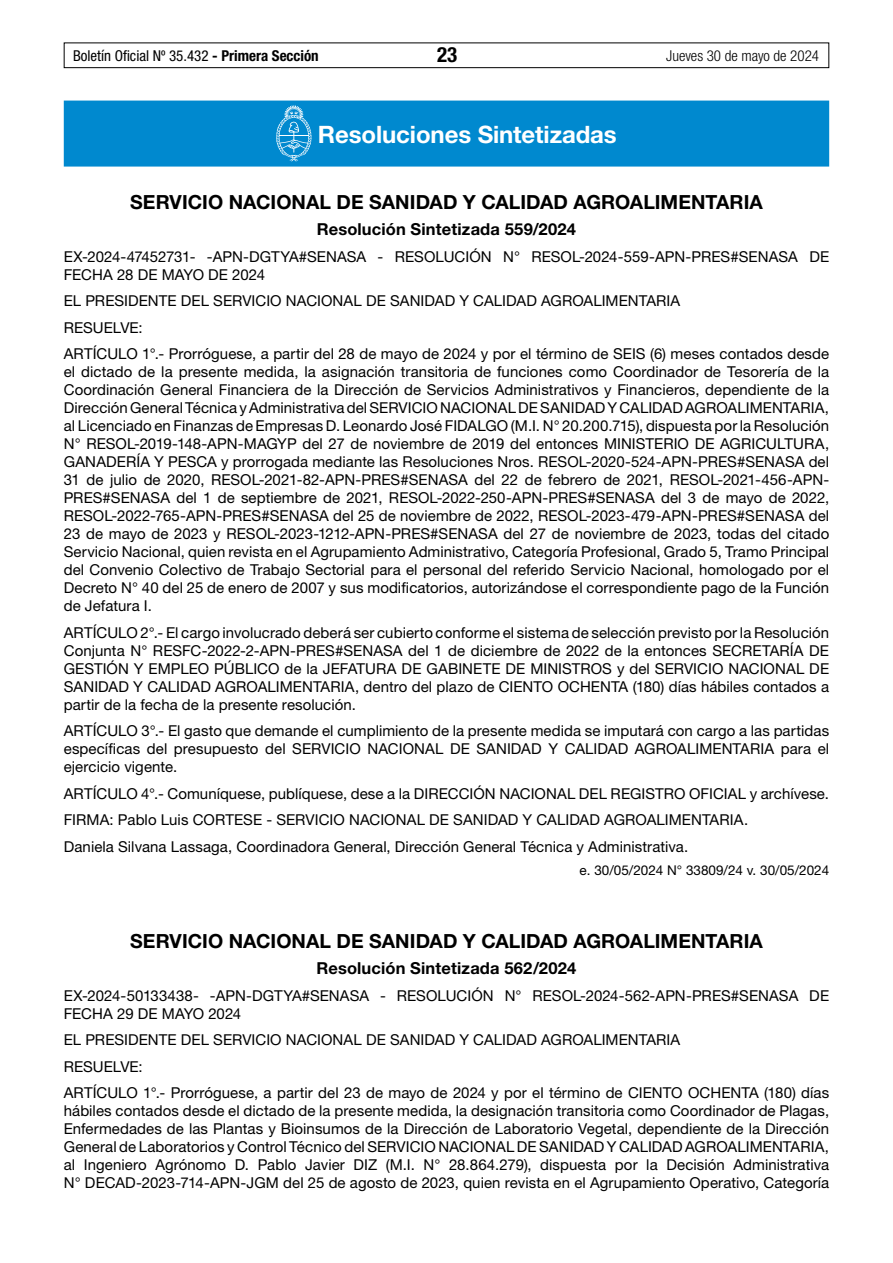
<style>
.page{position:relative;width:893px;height:1263px;background:#fff}
.page>*{position:absolute;margin:0;border:0;box-sizing:border-box;transform-origin:0 0}
.t1{font:700 24px "Helvetica Neue LT Std";letter-spacing:-.005em;color:#fff}
.t2{font:700 condensed 21px "Helvetica Neue LT Std";color:#000}
.t3{font:700 19.5px "Helvetica Neue LT Std";letter-spacing:.005em;color:#000}
.t4{font:700 16.5px "Helvetica Neue LT Std";letter-spacing:.01em;color:#000}
.t5{font:15px/18px "Helvetica Neue LT Std";letter-spacing:.005em;color:#000}
.t6{font:condensed 15px "Helvetica Neue LT Std";color:#000}
.t7{font:300 condensed 15px "Helvetica Neue LT Std";color:#000}
.t8{font:13.5px "Helvetica Neue LT Std";color:#000}
.s1{font-weight:700}
</style>
<div class="page">
<div style="left:64px;top:43px;width:765px;height:25px;border:1px solid #000"></div>
<div style="left:64px;top:101px;width:765px;height:66px;background:#0089cf"></div>
<svg style="left:276px;top:105px;width:35px;height:56px"></svg>
<p class="t6" style="left:73px;top:47px;width:247px">Boletín Oficial Nº 35.432 <span class="s1">- Primera Sección</span></p>
<h2 class="t2" style="left:437px;top:42px;width:22px">23</h2>
<p class="t7" style="left:666px;top:47px;width:154px">Jueves 30 de mayo de 2024</p>
<h1 class="t1" style="left:318px;top:120px;width:300px">Resoluciones Sintetizadas</h1>
<h3 class="t3" style="left:130px;top:190px;width:634px">SERVICIO NACIONAL DE SANIDAD Y CALIDAD AGROALIMENTARIA</h3>
<p class="t4" style="left:317px;top:219px;width:261px">Resolución Sintetizada 559/2024</p>
<p class="t5" style="left:64px;top:247px;width:767px">EX-2024-47452731- -APN-DGTYA#SENASA - RESOLUCIÓN N° RESOL-2024-559-APN-PRES#SENASA DE<br>FECHA 28 DE MAYO DE 2024</p>
<p class="t5" style="left:64px;top:288px;width:767px;line-height:26.5px">EL PRESIDENTE DEL SERVICIO NACIONAL DE SANIDAD Y CALIDAD AGROALIMENTARIA<br>RESUELVE:<br>ARTÍCULO 1°.- Prorróguese, a partir del 28 de mayo de 2024 y por el término de SEIS (6) meses contados desde</p>
<p class="t5" style="left:64px;top:363px;width:767px;text-align:justify">el dictado de la presente medida, la asignación transitoria de funciones como Coordinador de Tesorería de la Coordinación General Financiera de la Dirección de Servicios Administrativos y Financieros, dependiente de la Dirección General Técnica y Administrativa del SERVICIO NACIONAL DE SANIDAD Y CALIDAD AGROALIMENTARIA, al Licenciado en Finanzas de Empresas D. Leonardo José FIDALGO (M.I. N° 20.200.715), dispuesta por la Resolución N° RESOL-2019-148-APN-MAGYP del 27 de noviembre de 2019 del entonces MINISTERIO DE AGRICULTURA, GANADERÍA Y PESCA y prorrogada mediante las Resoluciones Nros. RESOL-2020-524-APN-PRES#SENASA del 31 de julio de 2020, RESOL-2021-82-APN-PRES#SENASA del 22 de febrero de 2021, RESOL-2021-456-APN-PRES#SENASA del 1 de septiembre de 2021, RESOL-2022-250-APN-PRES#SENASA del 3 de mayo de 2022, RESOL-2022-765-APN-PRES#SENASA del 25 de noviembre de 2022, RESOL-2023-479-APN-PRES#SENASA del 23 de mayo de 2023 y RESOL-2023-1212-APN-PRES#SENASA del 27 de noviembre de 2023, todas del citado Servicio Nacional, quien revista en el Agrupamiento Administrativo, Categoría Profesional, Grado 5, Tramo Principal del Convenio Colectivo de Trabajo Sectorial para el personal del referido Servicio Nacional, homologado por el Decreto N° 40 del 25 de enero de 2007 y sus modificatorios, autorizándose el correspondiente pago de la Función de Jefatura I.</p>
<p class="t5" style="left:64px;top:623px;width:767px;text-align:justify">ARTÍCULO 2°.- El cargo involucrado deberá ser cubierto conforme el sistema de selección previsto por la Resolución Conjunta N° RESFC-2022-2-APN-PRES#SENASA del 1 de diciembre de 2022 de la entonces SECRETARÍA DE GESTIÓN Y EMPLEO PÚBLICO de la JEFATURA DE GABINETE DE MINISTROS y del SERVICIO NACIONAL DE SANIDAD Y CALIDAD AGROALIMENTARIA, dentro del plazo de CIENTO OCHENTA (180) días hábiles contados a partir de la fecha de la presente resolución.</p>
<p class="t5" style="left:64px;top:722px;width:767px;text-align:justify">ARTÍCULO 3°.- El gasto que demande el cumplimiento de la presente medida se imputará con cargo a las partidas específicas del presupuesto del SERVICIO NACIONAL DE SANIDAD Y CALIDAD AGROALIMENTARIA para el ejercicio vigente.</p>
<p class="t5" style="left:64px;top:780px;width:767px;line-height:26.5px">ARTÍCULO 4°.- Comuníquese, publíquese, dese a la DIRECCIÓN NACIONAL DEL REGISTRO OFICIAL y archívese.<br>FIRMA: Pablo Luis CORTESE - SERVICIO NACIONAL DE SANIDAD Y CALIDAD AGROALIMENTARIA.<br>Daniela Silvana Lassaga, Coordinadora General, Dirección General Técnica y Administrativa.</p>
<p class="t8" style="left:580px;top:863px;width:251px">e. 30/05/2024 N° 33809/24 v. 30/05/2024</p>
<h3 class="t3" style="left:130px;top:928px;width:634px">SERVICIO NACIONAL DE SANIDAD Y CALIDAD AGROALIMENTARIA</h3>
<p class="t4" style="left:316px;top:958px;width:261px">Resolución Sintetizada 562/2024</p>
<p class="t5" style="left:64px;top:986px;width:767px">EX-2024-50133438- -APN-DGTYA#SENASA - RESOLUCIÓN N° RESOL-2024-562-APN-PRES#SENASA DE<br>FECHA 29 DE MAYO 2024</p>
<p class="t5" style="left:64px;top:1026px;width:767px;line-height:26.5px">EL PRESIDENTE DEL SERVICIO NACIONAL DE SANIDAD Y CALIDAD AGROALIMENTARIA<br>RESUELVE:<br>ARTÍCULO 1°.- Prorróguese, a partir del 23 de mayo de 2024 y por el término de CIENTO OCHENTA (180) días</p>
<p class="t5" style="left:64px;top:1101px;width:767px;text-align:justify">hábiles contados desde el dictado de la presente medida, la designación transitoria como Coordinador de Plagas, Enfermedades de las Plantas y Bioinsumos de la Dirección de Laboratorio Vegetal, dependiente de la Dirección General de Laboratorios y Control Técnico del SERVICIO NACIONAL DE SANIDAD Y CALIDAD AGROALIMENTARIA, al Ingeniero Agrónomo D. Pablo Javier DIZ (M.I. N° 28.864.279), dispuesta por la Decisión Administrativa N° DECAD-2023-714-APN-JGM del 25 de agosto de 2023, quien revista en el Agrupamiento Operativo, Categoría</p>
</div>
